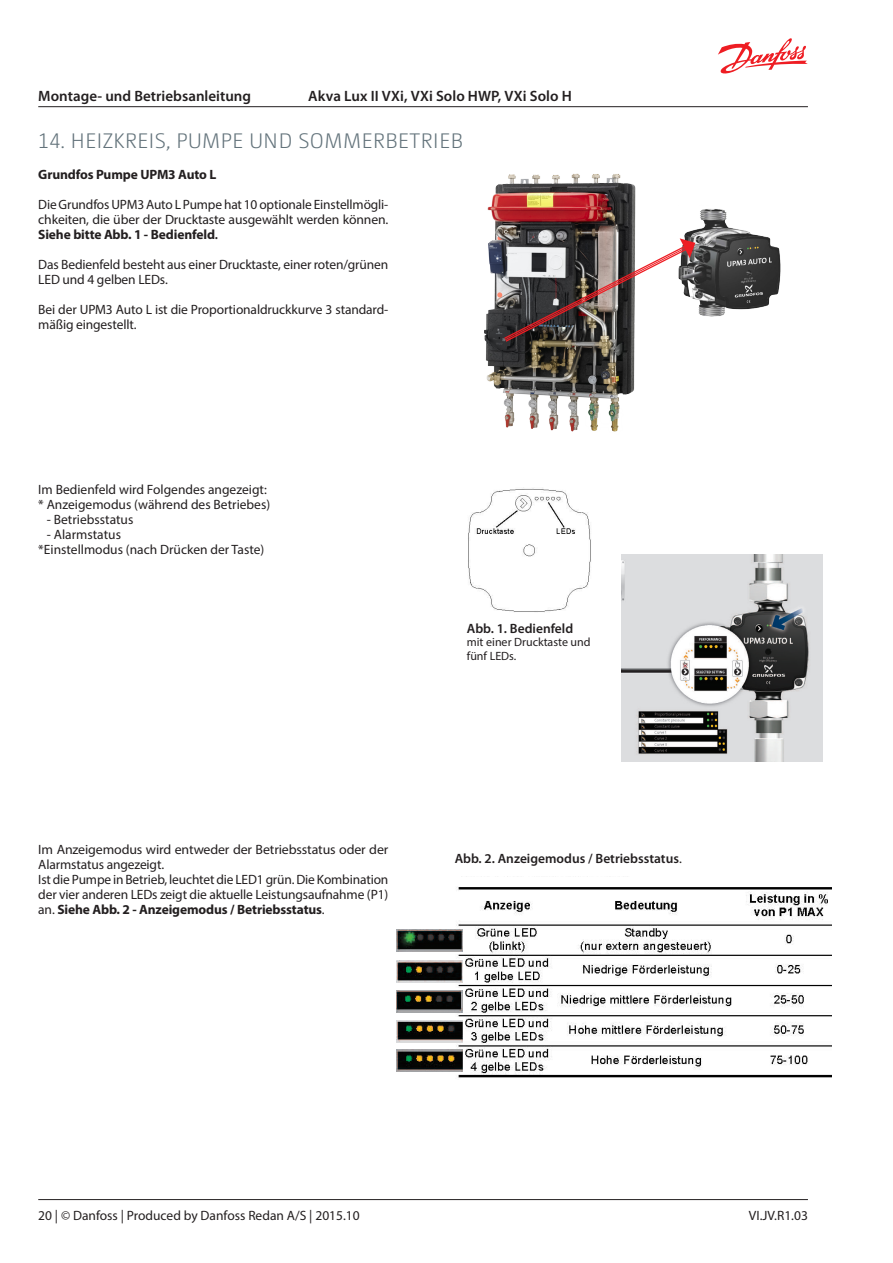
<style>
.page{position:relative;width:893px;height:1263px;background:#fff}
.page>*{position:absolute;margin:0;border:0;box-sizing:border-box;transform-origin:0 0}
.t1{font:300 21px "Camingo Dos Pro";letter-spacing:.025em;color:#63737b}
.t2{font:600 15px "Myriad Pro";letter-spacing:.005em;color:#231f20}
.t3{font:13.5px/15px "Myriad Pro";letter-spacing:-.01em;color:#231f20}
.t4{font:600 13.5px "Myriad Pro";color:#231f20}
.t5{font:700 13.5px "Myriad Pro";letter-spacing:-.01em;color:#231f20}
.t6{font:12px/13.5px "Myriad Pro";color:#231f20}
.s1{font-weight:700}
.s2{font-weight:600}
.s3{font-weight:400}
</style>
<div class="page">
<hr style="left:38px;top:106px;width:770px;height:1px;background:#231f20">
<svg style="left:718px;top:38px;width:90px;height:36px"></svg>
<hr style="left:38px;top:1199px;width:770px;height:1px;background:#231f20">
<img style="left:622px;top:555px;width:201px;height:206px">
<img style="left:468px;top:487px;width:123px;height:125px">
<img style="left:455px;top:887px;width:376px;height:191px">
<img style="left:397px;top:929px;width:65px;height:22px">
<img style="left:397px;top:960px;width:65px;height:22px">
<img style="left:397px;top:990px;width:65px;height:22px">
<img style="left:397px;top:1020px;width:65px;height:22px">
<img style="left:397px;top:1050px;width:65px;height:22px">
<img style="left:684px;top:209px;width:97px;height:108px">
<img style="left:484px;top:173px;width:152px;height:259px">
<svg style="left:503px;top:238px;width:192px;height:105px"></svg>
<p class="t2" style="left:38px;top:88px;width:214px">Montage- und Betriebsanleitung</p>
<p class="t2" style="left:308px;top:88px;width:265px">Akva Lux II VXi, VXi Solo HWP, VXi Solo H</p>
<h1 class="t1" style="left:38px;top:129px;width:426px">14. HEIZKREIS, PUMPE UND SOMMERBETRIEB</h1>
<p class="t5" style="left:38px;top:166px;width:180px">Grundfos Pumpe UPM3 Auto L</p>
<p class="t3" style="left:38px;top:197px;width:352px;text-align:justify">Die Grundfos UPM3 Auto L Pumpe hat 10 optionale Einstellmögli&shy;chkeiten, die über der Drucktaste ausgewählt werden können.<br><span class="s1">Siehe bitte Abb. 1 - Bedienfeld</span><span class="s2">.</span></p>
<p class="t3" style="left:38px;top:257px;width:352px">Das Bedienfeld besteht aus einer Drucktaste, einer roten/grünen<br>LED und 4 gelben LEDs.</p>
<p class="t3" style="left:38px;top:302px;width:352px">Bei der UPM3 Auto L ist die Proportionaldruckkurve 3 standard&shy;mäßig eingestellt.</p>
<p class="t3" style="left:38px;top:482px;width:233px">Im Bedienfeld wird Folgendes angezeigt: * Anzeigemodus (während des Betriebes)</p>
<p class="t3" style="left:47px;top:512px;width:88px">- Betriebsstatus</p>
<p class="t3" style="left:38px;top:527px;width:228px;text-indent:9px">- Alarmstatus<br>*Einstellmodus (nach Drücken der Taste)</p>
<p class="t4" style="left:467px;top:621px;width:108px">Abb. 1. Bedienfeld</p>
<p class="t6" style="left:467px;top:635px;width:125px">mit einer Drucktaste und fünf LEDs.</p>
<p class="t3" style="left:38px;top:842px;width:352px">Im Anzeigemodus wird entweder der Betriebsstatus oder der Alarmstatus angezeigt.<br>Ist die Pumpe in Betrieb, leuchtet die LED1 grün. Die Kombination der vier anderen LEDs zeigt die aktuelle Leistungsaufnahme (P1) an. <span class="s1">Siehe Abb. 2 - Anzeigemodus / Betriebsstatus</span>.</p>
<p class="t4" style="left:455px;top:850px;width:229px">Abb. 2. Anzeigemodus / Betriebsstatus<span class="s3">.</span></p>
<p class="t3" style="left:38px;top:1208px;width:323px">20 | © Danfoss | Produced by Danfoss Redan A/S | 2015.10</p>
<p class="t3" style="left:749px;top:1208px;width:60px">VI.JV.R1.03</p>
</div>
